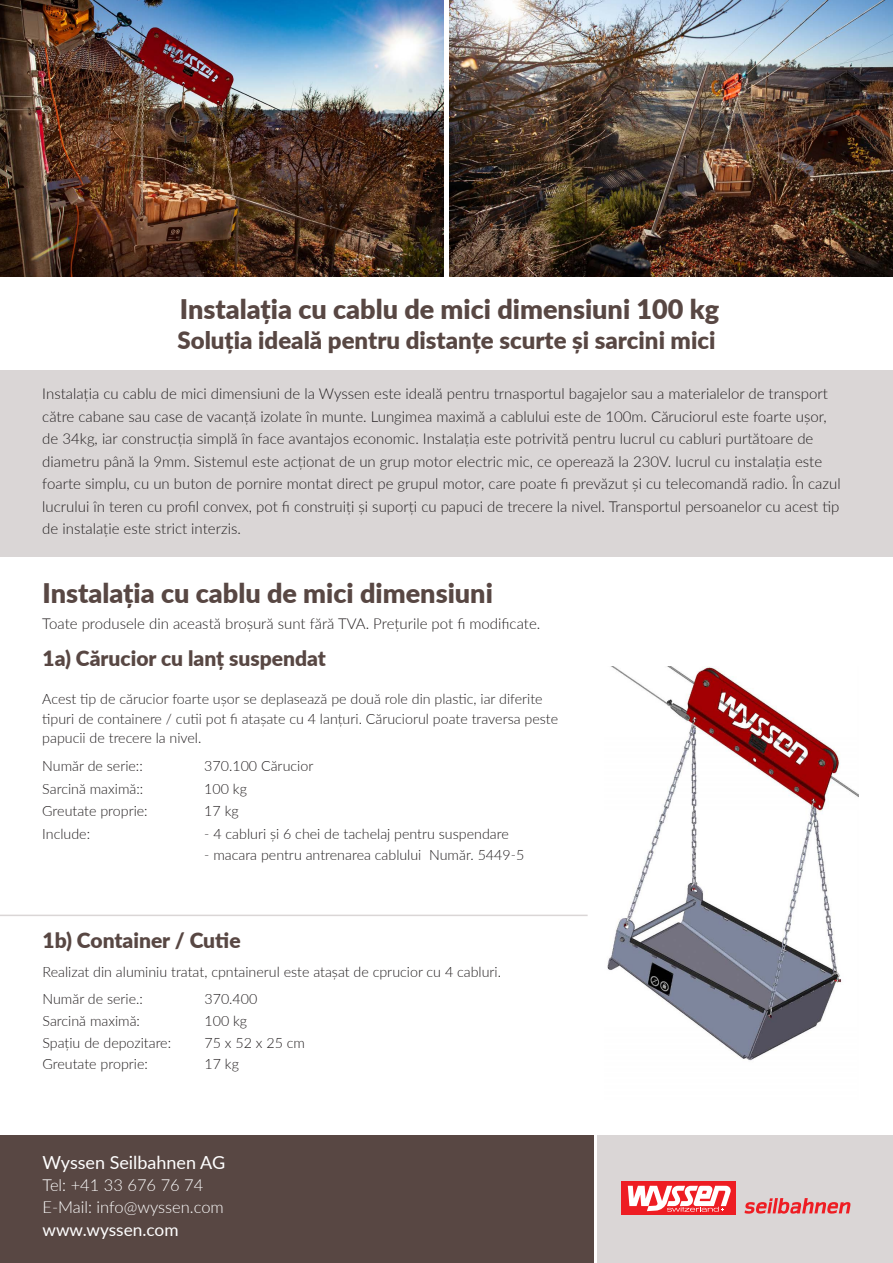
<style>
.page{position:relative;width:893px;height:1263px;background:#fff}
.page>*{position:absolute;margin:0;border:0;box-sizing:border-box;transform-origin:0 0}
.t1{font:900 27px "Lato";color:#584743}
.t2{font:900 24px "Lato";color:#584743}
.t3{font:900 21px "Lato";color:#584743}
.t4{font:18px "Lato";color:#fff}
.t5{font:17.25px "Lato";color:#fff}
.t6{font:300 16.5px/21.9px "Lato";color:#fff}
.t7{font:300 15px/22.5px "Lato";color:#231f20}
.t8{font:300 14.25px/19.5px "Lato";color:#231f20}
</style>
<div class="page">
<div style="left:0;top:371px;width:893px;height:186px;background:#dad6d6"></div>
<div style="left:0;top:1135px;width:594px;height:128px;background:#584743"></div>
<div style="left:598px;top:1135px;width:295px;height:128px;background:#dad6d6"></div>
<div style="left:621px;top:1181px;width:115px;height:33px;background:#ee1d23"></div>
<svg style="left:744px;top:1198px;width:106px;height:16px"></svg>
<svg style="left:628px;top:1186px;width:103px;height:26px"></svg>
<hr style="left:0;top:915px;width:588px;height:1px;background:#dad6d6">
<img style="left:607px;top:667px;width:252px;height:394px">
<img style="left:0;top:0;width:443px;height:276px">
<img style="left:450px;top:0;width:443px;height:276px">
<h1 class="t1" style="left:180px;top:289px;width:541px">Instalația cu cablu de mici dimensiuni 100 kg</h1>
<h2 class="t2" style="left:177px;top:323px;width:540px">Soluția ideală pentru distanțe scurte și sarcini mici</h2>
<p class="t7" style="left:42px;top:382px;width:800px">Instalația cu cablu de mici dimensiuni de la Wyssen este ideală pentru trnasportul bagajelor sau a materialelor de transport către cabane sau case de vacanță izolate în munte. Lungimea maximă a cablului este de 100m. Căruciorul este foarte ușor, de 34kg, iar construcția simplă în face avantajos economic. Instalația este potrivită pentru lucrul cu cabluri purtătoare de diametru până la 9mm. Sistemul este acționat de un grup motor electric mic, ce operează la 230V. lucrul cu instalația este foarte simplu, cu un buton de pornire montat direct pe grupul motor, care poate fi prevăzut și cu telecomandă radio. În cazul lucrului în teren cu profil convex, pot fi construiți și suporți cu papuci de trecere la nivel. Transportul persoanelor cu acest tip de instalație este strict interzis.</p>
<h1 class="t1" style="left:43px;top:573px;width:452px">Instalația cu cablu de mici dimensiuni</h1>
<p class="t7" style="left:42px;top:612px;width:500px">Toate produsele din această broșură sunt fără TVA. Prețurile pot fi modificate.</p>
<h3 class="t3" style="left:43px;top:642px;width:285px">1a) Cărucior cu lanț suspendat</h3>
<p class="t8" style="left:42px;top:689px;width:517px">Acest tip de cărucior foarte ușor se deplasează pe două role din plastic, iar diferite tipuri de containere / cutii pot fi atașate cu 4 lanțuri. Căruciorul poate traversa peste papucii de trecere la nivel.</p>
<p class="t8" style="left:42px;top:756px;width:102px">Număr de serie::</p>
<p class="t8" style="left:204px;top:756px;width:111px">370.100 Cărucior</p>
<p class="t8" style="left:42px;top:778px;width:102px">Sarcină maximă::</p>
<p class="t8" style="left:204px;top:778px;width:44px">100 kg</p>
<p class="t8" style="left:42px;top:801px;width:107px">Greutate proprie:</p>
<p class="t8" style="left:204px;top:801px;width:36px">17 kg</p>
<p class="t8" style="left:42px;top:823px;width:49px">Include:</p>
<p class="t8" style="left:204px;top:823px;width:306px">- 4 cabluri și 6 chei de tachelaj pentru suspendare</p>
<p class="t8" style="left:204px;top:845px;width:321px">- macara pentru antrenarea cablului Număr. 5449-5</p>
<h3 class="t3" style="left:43px;top:925px;width:200px">1b) Container / Cutie</h3>
<p class="t8" style="left:43px;top:957px;width:460px;line-height:27.3px">Realizat din aluminiu tratat, cpntainerul este atașat de cprucior cu 4 cabluri.<br>Număr de serie.:</p>
<p class="t8" style="left:205px;top:989px;width:54px">370.400</p>
<p class="t8" style="left:43px;top:1010px;width:99px">Sarcină maximă:</p>
<p class="t8" style="left:205px;top:1010px;width:44px">100 kg</p>
<p class="t8" style="left:43px;top:1032px;width:130px">Spațiu de depozitare:</p>
<p class="t8" style="left:205px;top:1032px;width:102px">75 x 52 x 25 cm</p>
<p class="t8" style="left:43px;top:1054px;width:107px">Greutate proprie:</p>
<p class="t8" style="left:205px;top:1054px;width:36px">17 kg</p>
<p class="t4" style="left:43px;top:1150px;width:184px">Wyssen Seilbahnen AG</p>
<p class="t6" style="left:43px;top:1174px;width:183px">Tel: +41 33 676 76 74<br>E-Mail: info@wyssen.com</p>
<p class="t5" style="left:43px;top:1217px;width:138px">www.wyssen.com</p>
</div>
